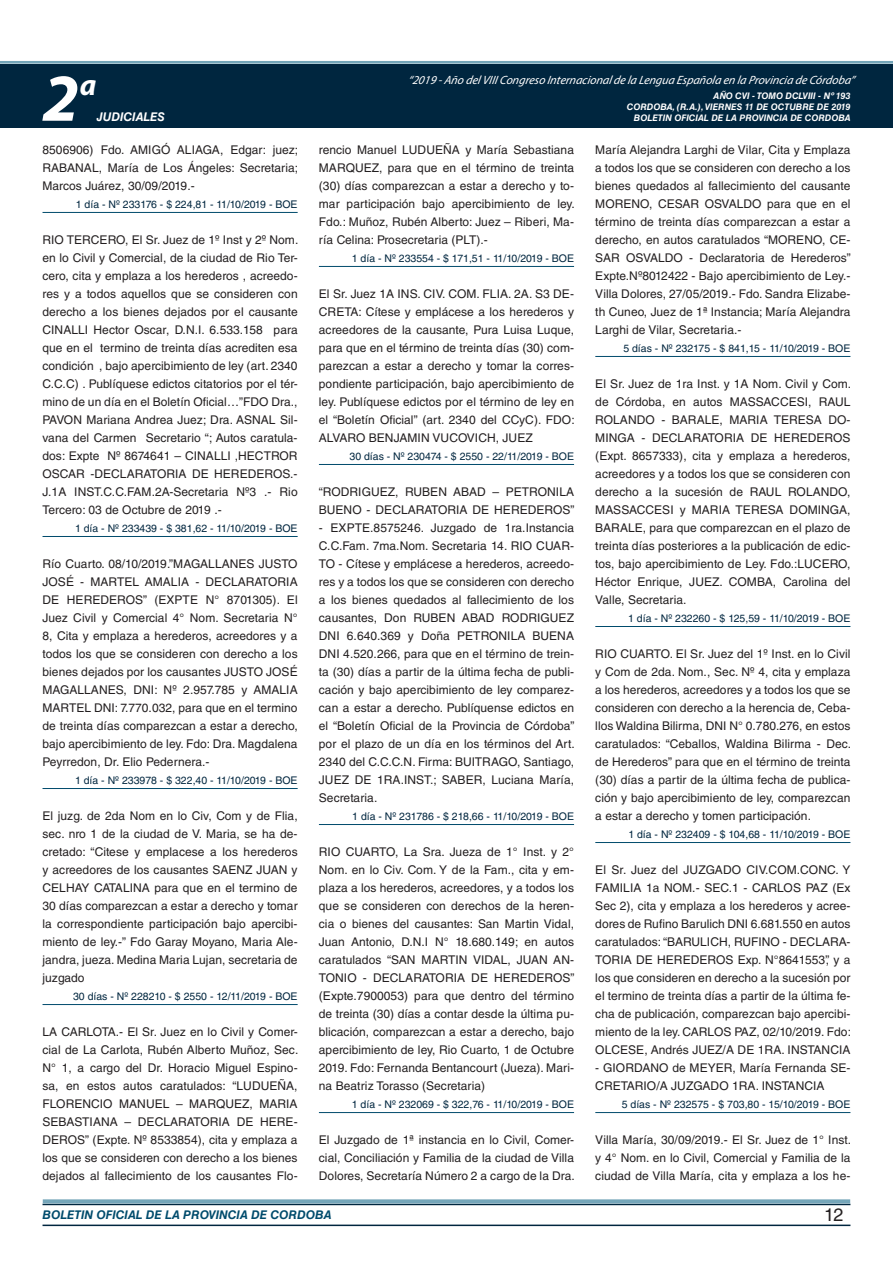
<style>
.page{position:relative;width:893px;height:1263px;background:#fff}
.page>*{position:absolute;margin:0;border:0;box-sizing:border-box;transform-origin:0 0}
.t1{font:italic 700 67.5px "Myriad Pro";color:#fff}
.t2{font:italic 700 30px "Myriad Pro";color:#fff}
.t3{font:18px "Helvetica LT Std";color:#231f20}
.t4{font:12px/18px "Helvetica LT Std";letter-spacing:.005em;color:#231f20;text-align:justify}
.t5{font:italic 12px "Myriad Pro";color:#fff}
.t6{font:italic 700 12px "Helvetica LT Std";color:#004b6c}
.t7{font:italic 700 12px "Helvetica LT Std";color:#fff}
.t8{font:10.5px "Helvetica LT Std";color:#00263f}
.t9{font:italic 700 9px/10.8px "Helvetica LT Std";color:#fff;text-align:right}
</style>
<div class="page">
<div style="left:0;top:61px;width:893px;height:6px;background:#fff;opacity:.75"></div>
<div style="left:0;top:64px;width:893px;height:64px;background:#00263f"></div>
<hr style="left:43px;top:1224px;width:807px;height:2px;background:#00263f">
<div style="left:42px;top:1198px;width:809px;height:8px;background:#fff;opacity:.75"></div>
<hr style="left:43px;top:212px;width:255px;height:1px;background:#004b6c">
<hr style="left:43px;top:536px;width:255px;height:1px;background:#004b6c">
<hr style="left:43px;top:788px;width:255px;height:1px;background:#004b6c">
<hr style="left:43px;top:1004px;width:255px;height:1px;background:#004b6c">
<hr style="left:319px;top:266px;width:255px;height:1px;background:#004b6c">
<hr style="left:319px;top:464px;width:255px;height:1px;background:#004b6c">
<hr style="left:319px;top:824px;width:255px;height:1px;background:#004b6c">
<hr style="left:319px;top:1112px;width:255px;height:1px;background:#004b6c">
<hr style="left:595px;top:356px;width:255px;height:1px;background:#004b6c">
<hr style="left:595px;top:626px;width:255px;height:1px;background:#004b6c">
<hr style="left:595px;top:842px;width:255px;height:1px;background:#004b6c">
<hr style="left:595px;top:1112px;width:255px;height:1px;background:#004b6c">
<h2 class="t2" style="left:80px;top:66px;width:18px">a</h2>
<p class="t5" style="left:408px;top:72px;width:448px">“2019 -Año delVIIICongreso Internacionalde la Lengua Esp añola en la Provincia de Córdoba”</p>
<h1 class="t1" style="left:43px;top:54px;width:38px">2</h1>
<p class="t9" style="left:627px;top:91px;width:225px">AÑO CVI - TOMO DCLVIII - Nº 193<br>CORDOBA, (R.A.), VIERNES 11 DE OCTUBRE DE 2019</p>
<p class="t7" style="left:97px;top:110px;width:70px">JUDICIALES</p>
<p class="t9" style="left:634px;top:112px;width:218px">BOLETIN OFICIAL DE LA PROVINCIA DE CORDOBA</p>
<p class="t4" style="left:43px;top:141px;width:257px">8506906) Fdo. AMIGÓ ALIAGA, Edgar: juez; RABANAL, María de Los Ángeles: Secretaria; Marcos Juárez, 30/09/2019.-</p>
<p class="t8" style="left:76px;top:198px;width:223px">1 día - Nº 233176 - $ 224,81 - 11/10/2019 - BOE</p>
<p class="t4" style="left:43px;top:231px;width:257px">RIO TERCERO, El Sr. Juez de 1º Inst y 2º Nom. en lo Civil y Comercial, de la ciudad de Rio Ter&shy;cero, cita y emplaza a los herederos , acreedo&shy;res y a todos aquellos que se consideren con derecho a los bienes dejados por el causante CINALLI Hector Oscar, D.N.I. 6.533.158 para que en el termino de treinta días acrediten esa condición , bajo apercibimiento de ley (art. 2340<br>C.C.C) . Publíquese edictos citatorios por el tér&shy;mino de un día en el Boletín Oficial…”FDO Dra., PAVON Mariana Andrea Juez; Dra. ASNAL Sil&shy;vana del Carmen Secretario “; Autos caratula&shy;dos: Expte Nº 8674641 – CINALLI ,HECTROR OSCAR -DECLARATORIA DE HEREDEROS.- J.1A INST.C.C.FAM.2A-Secretaria Nº3 .- Rio Tercero: 03 de Octubre de 2019 .-</p>
<p class="t8" style="left:75px;top:522px;width:224px">1 día - Nº 233439 - $ 381,62 - 11/10/2019 - BOE</p>
<p class="t4" style="left:43px;top:555px;width:257px">Río Cuarto. 08/10/2019.”MAGALLANES JUSTO JOSÉ - MARTEL AMALIA - DECLARATORIA DE HEREDEROS” (EXPTE N° 8701305). El Juez Civil y Comercial 4° Nom. Secretaria N° 8, Cita y emplaza a herederos, acreedores y a todos los que se consideren con derecho a los bienes dejados por los causantes JUSTO JOSÉ MAGALLANES, DNI: Nº 2.957.785 y AMALIA MARTEL DNI: 7.770.032, para que en el termino de treinta días comparezcan a estar a derecho, bajo apercibimiento de ley. Fdo: Dra. Magdalena Peyrredon, Dr. Elio Pedernera.-</p>
<p class="t8" style="left:75px;top:774px;width:224px">1 día - Nº 233978 - $ 322,40 - 11/10/2019 - BOE</p>
<p class="t4" style="left:43px;top:807px;width:257px">El juzg. de 2da Nom en lo Civ, Com y de Flia, sec. nro 1 de la ciudad de V. Maria, se ha de&shy;cretado: “Citese y emplacese a los herederos y acreedores de los causantes SAENZ JUAN y CELHAY CATALINA para que en el termino de 30 días comparezcan a estar a derecho y tomar la correspondiente participación bajo apercibi&shy;miento de ley.-” Fdo Garay Moyano, Maria Ale&shy;jandra, jueza. Medina Maria Lujan, secretaria de juzgado</p>
<p class="t8" style="left:73px;top:990px;width:226px">30 días - Nº 228210 - $ 2550 - 12/11/2019 - BOE</p>
<p class="t4" style="left:43px;top:1023px;width:257px">LA CARLOTA.- El Sr. Juez en lo Civil y Comer&shy;cial de La Carlota, Rubén Alberto Muñoz, Sec.<br>N° 1, a cargo del Dr. Horacio Miguel Espino&shy;sa, en estos autos caratulados: “LUDUEÑA, FLORENCIO MANUEL – MARQUEZ, MARIA SEBASTIANA – DECLARATORIA DE HERE-DEROS” (Expte. Nº 8533854), cita y emplaza a los que se consideren con derecho a los bienes dejados al fallecimiento de los causantes Flo-</p>
<p class="t4" style="left:319px;top:141px;width:257px">rencio Manuel LUDUEÑA y María Sebastiana MARQUEZ, para que en el término de treinta (30) días comparezcan a estar a derecho y to&shy;mar participación bajo apercibimiento de ley.<br>Fdo.: Muñoz, Rubén Alberto: Juez – Riberi, Ma&shy;ría Celina: Prosecretaria (PLT).-</p>
<p class="t8" style="left:352px;top:252px;width:224px">1 día - Nº 233554 - $ 171,51 - 11/10/2019 - BOE</p>
<p class="t4" style="left:319px;top:285px;width:257px">El Sr. Juez 1A INS. CIV. COM. FLIA. 2A. S3 DE-CRETA: Cítese y emplácese a los herederos y acreedores de la causante, Pura Luisa Luque, para que en el término de treinta días (30) com&shy;parezcan a estar a derecho y tomar la corres&shy;pondiente participación, bajo apercibimiento de ley. Publíquese edictos por el término de ley en el “Boletín Oficial” (art. 2340 del CCyC). FDO:<br>ALVARO BENJAMIN VUCOVICH, JUEZ</p>
<p class="t8" style="left:349px;top:450px;width:226px">30 días - Nº 230474 - $ 2550 - 22/11/2019 - BOE</p>
<p class="t4" style="left:319px;top:483px;width:257px">“RODRIGUEZ, RUBEN ABAD – PETRONILA<br>BUENO - DECLARATORIA DE HEREDEROS”</p>
<p class="t4" style="left:319px;top:519px;width:257px">- EXPTE.8575246. Juzgado de 1ra.Instancia C.C.Fam. 7ma.Nom. Secretaria 14. RIO CUAR-TO - Cítese y emplácese a herederos, acreedo&shy;res y a todos los que se consideren con derecho a los bienes quedados al fallecimiento de los causantes, Don RUBEN ABAD RODRIGUEZ DNI 6.640.369 y Doña PETRONILA BUENA DNI 4.520.266, para que en el término de trein&shy;ta (30) días a partir de la última fecha de publi&shy;cación y bajo apercibimiento de ley comparez&shy;can a estar a derecho. Publíquense edictos en el “Boletín Oficial de la Provincia de Córdoba” por el plazo de un día en los términos del Art.<br>2340 del C.C.C.N. Firma: BUITRAGO, Santiago, JUEZ DE 1RA.INST.; SABER, Luciana María, Secretaria.</p>
<p class="t8" style="left:352px;top:810px;width:223px">1 día - Nº 231786 - $ 218,66 - 11/10/2019 - BOE</p>
<p class="t4" style="left:319px;top:843px;width:257px">RIO CUARTO, La Sra. Jueza de 1° Inst. y 2° Nom. en lo Civ. Com. Y de la Fam., cita y em&shy;plaza a los herederos, acreedores, y a todos los que se consideren con derechos de la heren&shy;cia o bienes del causantes: San Martin Vidal, Juan Antonio, D.N.I N° 18.680.149; en autos caratulados “SAN MARTIN VIDAL, JUAN AN-TONIO - DECLARATORIA DE HEREDEROS” (Expte.7900053) para que dentro del término de treinta (30) días a contar desde la última pu&shy;blicación, comparezcan a estar a derecho, bajo apercibimiento de ley, Rio Cuarto, 1 de Octubre 2019. Fdo: Fernanda Bentancourt (Jueza). Mari&shy;na Beatriz Torasso (Secretaria)</p>
<p class="t8" style="left:352px;top:1098px;width:224px">1 día - Nº 232069 - $ 322,76 - 11/10/2019 - BOE</p>
<p class="t4" style="left:319px;top:1131px;width:257px">El Juzgado de 1ª instancia en lo Civil, Comer&shy;cial, Conciliación y Familia de la ciudad de Villa Dolores, Secretaría Número 2 a cargo de la Dra.</p>
<p class="t4" style="left:595px;top:141px;width:257px">María Alejandra Larghi de Vilar, Cita y Emplaza a todos los que se consideren con derecho a los bienes quedados al fallecimiento del causante MORENO, CESAR OSVALDO para que en el término de treinta días comparezcan a estar a derecho, en autos caratulados “MORENO, CE-SAR OSVALDO - Declaratoria de Herederos” Expte.Nº8012422 - Bajo apercibimiento de Ley.- Villa Dolores, 27/05/2019.- Fdo. Sandra Elizabe&shy;th Cuneo, Juez de 1ª Instancia; María Alejandra Larghi de Vilar, Secretaria.-</p>
<p class="t8" style="left:623px;top:342px;width:229px">5 días - Nº 232175 - $ 841,15 - 11/10/2019 - BOE</p>
<p class="t4" style="left:595px;top:375px;width:257px">El Sr. Juez de 1ra Inst. y 1A Nom. Civil y Com. de Córdoba, en autos MASSACCESI, RAUL ROLANDO - BARALE, MARIA TERESA DO-MINGA - DECLARATORIA DE HEREDEROS (Expt. 8657333), cita y emplaza a herederos, acreedores y a todos los que se consideren con derecho a la sucesión de RAUL ROLANDO, MASSACCESI y MARIA TERESA DOMINGA, BARALE, para que comparezcan en el plazo de treinta días posteriores a la publicación de edic&shy;tos, bajo apercibimiento de Ley. Fdo.:LUCERO, Héctor Enrique, JUEZ. COMBA, Carolina del Valle, Secretaria.</p>
<p class="t8" style="left:628px;top:612px;width:224px">1 día - Nº 232260 - $ 125,59 - 11/10/2019 - BOE</p>
<p class="t4" style="left:595px;top:645px;width:257px">RIO CUARTO. El Sr. Juez del 1º Inst. en lo Civil y Com de 2da. Nom., Sec. Nº 4, cita y emplaza a los herederos, acreedores y a todos los que se consideren con derecho a la herencia de, Ceba&shy;llos Waldina Bilirma, DNI N° 0.780.276, en estos caratulados: “Ceballos, Waldina Bilirma - Dec. de Herederos” para que en el término de treinta (30) días a partir de la última fecha de publica&shy;ción y bajo apercibimiento de ley, comparezcan a estar a derecho y tomen participación.</p>
<p class="t8" style="left:628px;top:828px;width:224px">1 día - Nº 232409 - $ 104,68 - 11/10/2019 - BOE</p>
<p class="t4" style="left:595px;top:861px;width:257px">El Sr. Juez del JUZGADO CIV.COM.CONC. Y FAMILIA 1a NOM.- SEC.1 - CARLOS PAZ (Ex Sec 2), cita y emplaza a los herederos y acree&shy;dores de Rufino Barulich DNI 6.681.550 en autos caratulados: “BARULICH, RUFINO - DECLARA-TORIA DE HEREDEROS Exp. N°8641553”, y a los que consideren en derecho a la sucesión por el termino de treinta días a partir de la última fe&shy;cha de publicación, comparezcan bajo apercibi&shy;miento de la ley. CARLOS PAZ, 02/10/2019. Fdo:<br>OLCESE, Andrés JUEZ/A DE 1RA. INSTANCIA</p>
<p class="t4" style="left:595px;top:1059px;width:257px">- GIORDANO de MEYER, María Fernanda SE-<br>CRETARIO/A JUZGADO 1RA. INSTANCIA</p>
<p class="t8" style="left:622px;top:1098px;width:230px">5 días - Nº 232575 - $ 703,80 - 15/10/2019 - BOE</p>
<p class="t4" style="left:595px;top:1131px;width:257px">Villa María, 30/09/2019.- El Sr. Juez de 1° Inst. y 4° Nom. en lo Civil, Comercial y Familia de la ciudad de Villa María, cita y emplaza a los he-</p>
<p class="t6" style="left:43px;top:1208px;width:290px">BOLETIN OFICIAL DE LA PROVINCIA DE CORDOBA</p>
<h3 class="t3" style="left:824px;top:1204px;width:21px">12</h3>
</div>
